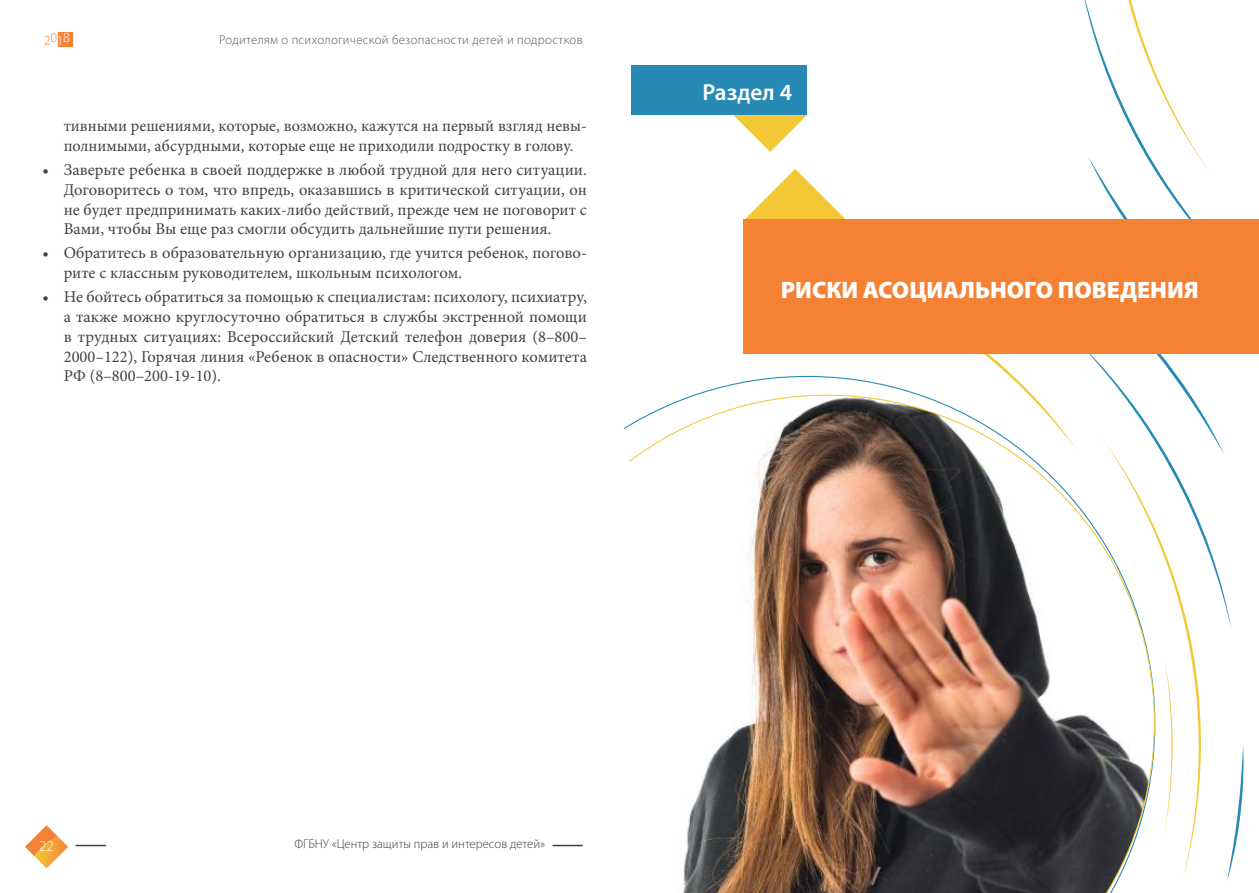
<style>
.page{position:relative;width:1259px;height:893px;background:#fff}
.page>*{position:absolute;margin:0;border:0;box-sizing:border-box;transform-origin:0 0}
.t1{font:900 23.85px "Myriad Pro";color:#fff}
.t2{font:600 23.25px "Myriad Pro";color:#fff}
.t3{font:16.5px/19.8px "Minion Pro";color:#414042}
.t4{font:300 15.15px "Myriad Pro";color:#fff}
.t5{font:300 13.8px "Myriad Pro";color:#f58234}
.t6{font:300 12.75px "Myriad Pro";letter-spacing:.025em;color:#58595b}
.t7{font:300 12.75px "Myriad Pro";color:#414042}
.s1{color:#fff}
</style>
<div class="page">
<svg style="left:25px;top:825px;width:43px;height:43px"></svg>
<hr style="left:552px;top:845px;width:31px;height:1px;background:#414042">
<hr style="left:76px;top:845px;width:30px;height:1px;background:#414042">
<div style="left:58px;top:33px;width:15px;height:14px;background:#f58234"></div>
<svg style="left:745px;top:169px;width:100px;height:50px"></svg>
<svg style="left:903px;top:0;width:340px;height:881px"></svg>
<div style="left:632px;top:65px;width:175px;height:49px;background:#278ab5"></div>
<svg style="left:733px;top:115px;width:74px;height:37px"></svg>
<div style="left:744px;top:219px;width:515px;height:134px;background:#f58234"></div>
<img style="left:628px;top:394px;width:527px;height:499px">
<p class="t5" style="left:44px;top:31px;width:28px">20<span class="s1">18</span></p>
<p class="t6" style="left:219px;top:33px;width:365px">Родителям о психологической безопасности детей и подростков</p>
<p class="t3" style="left:64px;top:116px;width:524px">тивными решениями, которые, возможно, кажутся на первый взгляд невы&shy;полнимыми, абсурдными, которые еще не приходили подростку в голову.</p>
<p class="t3" style="left:64px;top:160px;width:524px;text-align:justify;text-indent:-21px">• Заверьте ребенка в своей поддержке в любой трудной для него ситуации.<br>Договоритесь о том, что впредь, оказавшись в критической ситуации, он не будет предпринимать каких-либо действий, прежде чем не поговорит с Вами, чтобы Вы еще раз смогли обсудить дальнейшие пути решения.</p>
<p class="t3" style="left:64px;top:243px;width:524px;text-indent:-21px">• Обратитесь в образовательную организацию, где учится ребенок, погово&shy;рите с классным руководителем, школьным психологом.</p>
<p class="t3" style="left:64px;top:287px;width:525px;text-align:justify;text-indent:-21px">• Не бойтесь обратиться за помощью к специалистам: психологу, психиатру, а также можно круглосуточно обратиться в службы экстренной помощи в трудных ситуациях: Всероссийский Детский телефон доверия (8–800– 2000–122), Горячая линия «Ребенок в опасности» Следственного комитета РФ (8–800–200-19-10).</p>
<h2 class="t2" style="left:702px;top:77px;width:91px">Раздел 4</h2>
<h1 class="t1" style="left:781px;top:274px;width:419px">РИСКИ АСОЦИАЛЬНОГО ПОВЕДЕНИЯ</h1>
<p class="t4" style="left:39px;top:838px;width:16px">22</p>
<p class="t7" style="left:294px;top:836px;width:252px">ФГБНУ «Центр защиты прав и интересов детей»</p>
</div>
